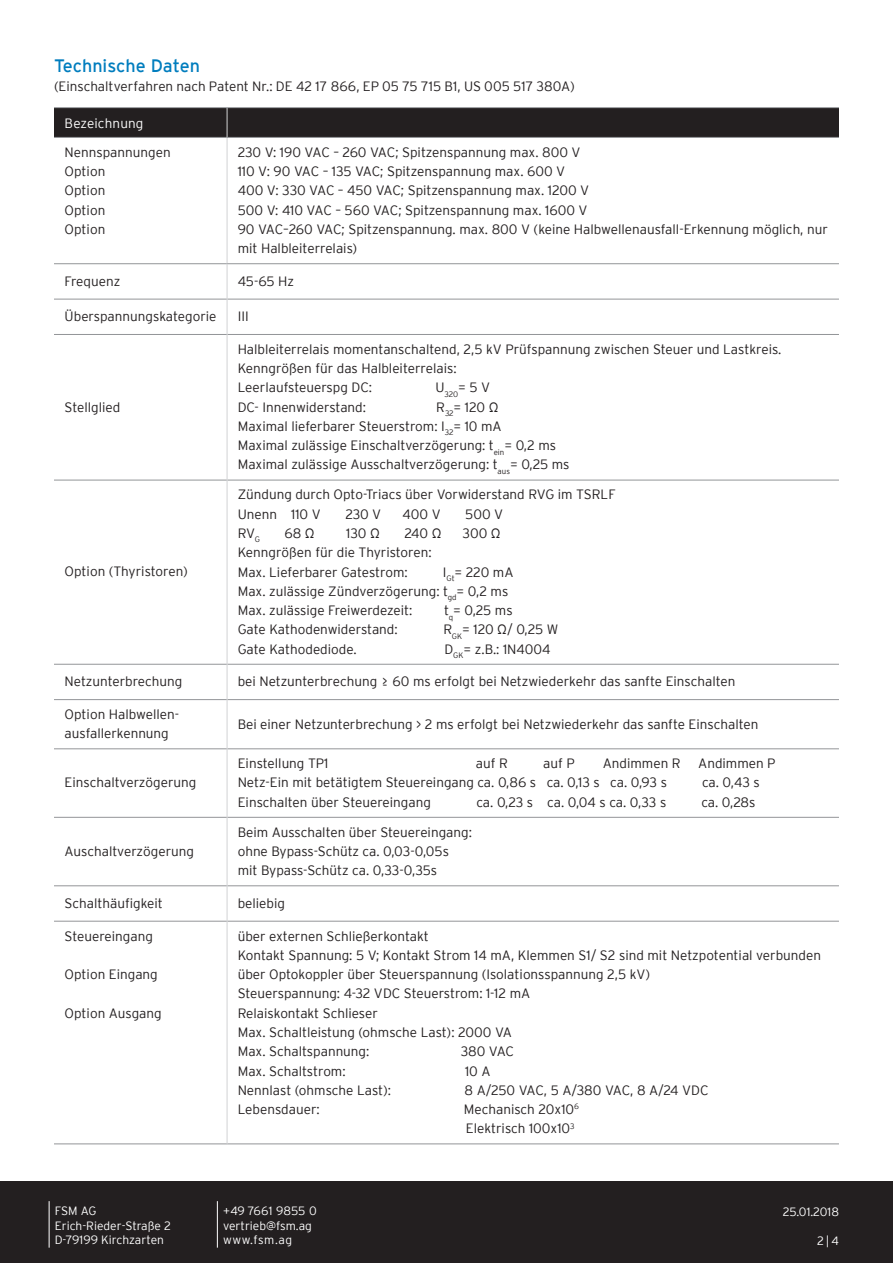
<style>
.page{position:relative;width:893px;height:1263px;background:#fff}
.page>*{position:absolute;margin:0;border:0;box-sizing:border-box;transform-origin:0 0}
.t1{font:18px "Interstate";color:#007dbe}
.t2{font:300 13.5px/19.4px "Interstate";color:#231f20}
.t3{font:300 13.5px "Interstate";letter-spacing:-.02em;color:#231f20}
.t4{font:300 13.5px "Interstate";letter-spacing:.01em;color:#fff}
.t5{font:300 12px/14.4px "Interstate";color:#fff}
</style>
<div class="page">
<div style="left:0;top:1181px;width:893px;height:82px;background:#231f20"></div>
<hr style="left:217px;top:1201px;width:1px;height:46px;background:#fff">
<hr style="left:49px;top:1201px;width:1px;height:46px;background:#fff">
<div style="left:54px;top:108px;width:173px;height:29px;background:#231f20"></div>
<div style="left:227px;top:108px;width:612px;height:29px;background:#231f20"></div>
<svg style="left:54px;top:264px;width:785px;height:657px"></svg>
<hr style="left:54px;top:107px;width:173px;height:1px;background:#939598">
<hr style="left:54px;top:137px;width:173px;height:1px;background:#939598">
<hr style="left:54px;top:263px;width:173px;height:1px;background:#939598">
<hr style="left:54px;top:299px;width:173px;height:1px;background:#939598">
<hr style="left:54px;top:334px;width:173px;height:1px;background:#939598">
<hr style="left:54px;top:480px;width:173px;height:1px;background:#939598">
<hr style="left:54px;top:664px;width:173px;height:1px;background:#939598">
<hr style="left:54px;top:699px;width:173px;height:1px;background:#939598">
<hr style="left:54px;top:748px;width:173px;height:1px;background:#939598">
<hr style="left:54px;top:817px;width:173px;height:1px;background:#939598">
<hr style="left:54px;top:885px;width:173px;height:1px;background:#939598">
<hr style="left:54px;top:921px;width:173px;height:1px;background:#939598">
<hr style="left:54px;top:1143px;width:173px;height:1px;background:#939598">
<svg style="left:227px;top:108px;width:1px;height:29px"></svg>
<hr style="left:227px;top:138px;width:1px;height:126px;background:#d1d2d4">
<hr style="left:227px;top:137px;width:612px;height:1px;background:#939598">
<hr style="left:227px;top:263px;width:612px;height:1px;background:#939598">
<hr style="left:227px;top:299px;width:612px;height:1px;background:#939598">
<hr style="left:227px;top:334px;width:612px;height:1px;background:#939598">
<hr style="left:227px;top:480px;width:612px;height:1px;background:#939598">
<hr style="left:227px;top:664px;width:612px;height:1px;background:#939598">
<hr style="left:227px;top:699px;width:612px;height:1px;background:#939598">
<hr style="left:227px;top:748px;width:612px;height:1px;background:#939598">
<hr style="left:227px;top:817px;width:612px;height:1px;background:#939598">
<hr style="left:227px;top:885px;width:612px;height:1px;background:#939598">
<hr style="left:227px;top:921px;width:612px;height:1px;background:#939598">
<hr style="left:227px;top:107px;width:612px;height:1px;background:#939598">
<hr style="left:227px;top:1143px;width:612px;height:1px;background:#939598">
<hr style="left:227px;top:264px;width:1px;height:35px;background:#d1d2d4">
<hr style="left:227px;top:299px;width:1px;height:35px;background:#d1d2d4">
<hr style="left:227px;top:334px;width:1px;height:146px;background:#d1d2d4">
<hr style="left:227px;top:480px;width:1px;height:184px;background:#d1d2d4">
<hr style="left:227px;top:664px;width:1px;height:36px;background:#d1d2d4">
<hr style="left:227px;top:700px;width:1px;height:49px;background:#d1d2d4">
<hr style="left:227px;top:749px;width:1px;height:68px;background:#d1d2d4">
<hr style="left:227px;top:817px;width:1px;height:69px;background:#d1d2d4">
<hr style="left:227px;top:886px;width:1px;height:35px;background:#d1d2d4">
<hr style="left:227px;top:921px;width:1px;height:223px;background:#d1d2d4">
<h1 class="t1" style="left:54px;top:56px;width:147px">Technische Daten</h1>
<p class="t2" style="left:54px;top:77px;width:522px">(Einschaltverfahren nach Patent Nr.: DE 42 17 866, EP 05 75 715 B1, US 005 517 380A)</p>
<p class="t4" style="left:65px;top:116px;width:80px">Bezeichnung</p>
<p class="t2" style="left:65px;top:142px;width:108px">Nennspannungen<br>Option<br>Option<br>Option<br>Option</p>
<p class="t2" style="left:238px;top:142px;width:592px">230 V: 190 VAC – 260 VAC; Spitzenspannung max. 800 V<br>110 V: 90 VAC – 135 VAC; Spitzenspannung max. 600 V<br>400 V: 330 VAC – 450 VAC; Spitzenspannung max. 1200 V<br>500 V: 410 VAC – 560 VAC; Spitzenspannung max. 1600 V<br>90 VAC–260 VAC; Spitzenspannung. max. 800 V (keine Halbwellenausfall-Erkennung möglich, nur mit Halbleiterrelais)</p>
<p class="t2" style="left:65px;top:271px;width:57px">Frequenz</p>
<p class="t2" style="left:238px;top:271px;width:58px">45-65 Hz</p>
<p class="t2" style="left:65px;top:307px;width:153px">Überspannungskategorie</p>
<p class="t2" style="left:238px;top:307px;width:13px">III</p>
<p class="t2" style="left:65px;top:397px;width:57px">Stellglied</p>
<p class="t2" style="left:65px;top:562px;width:125px">Option (Thyristoren)</p>
<p class="t2" style="left:238px;top:339px;width:545px">Halbleiterrelais momentanschaltend, 2,5 kV Prüfspannung zwischen Steuer und Lastkreis.<br>Kenngrößen für das Halbleiterrelais:<br>Leerlaufsteuerspg DC:</p>
<p class="t2" style="left:435px;top:378px;width:56px">U<sub>320</sub>= 5 V</p>
<p class="t2" style="left:238px;top:397px;width:130px">DC- Innenwiderstand:</p>
<p class="t2" style="left:238px;top:397px;width:333px;text-indent:199px">R<sub>32</sub>= 120 Ω<br>Maximal lieferbarer Steuerstrom: I<sub>32</sub>= 10 mA<br>Maximal zulässige Einschaltverzögerung: t<sub>ein</sub>= 0,2 ms Maximal zulässige Ausschaltverzögerung: t<sub>aus</sub>= 0,25 ms</p>
<p class="t2" style="left:238px;top:485px;width:379px">Zündung durch Opto-Triacs über Vorwiderstand RVG im TSRLF<br>Unenn 110 V</p>
<p class="t2" style="left:345px;top:504px;width:37px">230 V</p>
<p class="t2" style="left:402px;top:504px;width:40px">400 V</p>
<p class="t2" style="left:465px;top:504px;width:40px">500 V</p>
<p class="t2" style="left:238px;top:523px;width:24px">RV<sub>G</sub></p>
<p class="t2" style="left:284px;top:523px;width:32px">68 Ω</p>
<p class="t2" style="left:346px;top:523px;width:35px">130 Ω</p>
<p class="t2" style="left:404px;top:523px;width:39px">240 Ω</p>
<p class="t2" style="left:463px;top:523px;width:40px">300 Ω</p>
<p class="t2" style="left:238px;top:543px;width:195px">Kenngrößen für die Thyristoren:<br>Max. Lieferbarer Gatestrom:</p>
<p class="t2" style="left:238px;top:562px;width:277px;text-indent:205px">I<sub>Gt</sub>= 220 mA<br>Max. zulässige Zündverzögerung: t<sub>gd</sub>= 0,2 ms<br>Max. zulässige Freiwerdezeit:</p>
<p class="t2" style="left:444px;top:600px;width:70px">t<sub>q</sub>= 0,25 ms</p>
<p class="t2" style="left:238px;top:620px;width:162px">Gate Kathodenwiderstand:</p>
<p class="t2" style="left:443px;top:620px;width:117px">R<sub>GK</sub>= 120 Ω/ 0,25 W</p>
<p class="t2" style="left:238px;top:639px;width:120px">Gate Kathodediode.</p>
<p class="t2" style="left:444px;top:639px;width:108px">D<sub>GK</sub>= z.B.: 1N4004</p>
<p class="t2" style="left:65px;top:672px;width:119px">Netzunterbrechung</p>
<p class="t2" style="left:238px;top:672px;width:499px">bei Netzunterbrechung ≥ 60 ms erfolgt bei Netzwiederkehr das sanfte Einschalten</p>
<p class="t2" style="left:65px;top:704px;width:116px">Option Halbwellen&shy;ausfallerkennung</p>
<p class="t2" style="left:238px;top:714px;width:522px">Bei einer Netzunterbrechung &gt; 2 ms erfolgt bei Netzwiederkehr das sanfte Einschalten</p>
<p class="t2" style="left:65px;top:773px;width:133px">Einschaltverzögerung</p>
<p class="t2" style="left:238px;top:754px;width:92px">Einstellung TP1</p>
<p class="t2" style="left:476px;top:754px;width:34px">auf R</p>
<p class="t2" style="left:543px;top:754px;width:33px">auf P</p>
<p class="t2" style="left:603px;top:754px;width:79px">Andimmen R</p>
<p class="t2" style="left:698px;top:754px;width:79px">Andimmen P</p>
<p class="t2" style="left:238px;top:773px;width:431px">Netz-Ein mit betätigtem Steuereingang ca. 0,86 s ca. 0,13 s ca. 0,93 s</p>
<p class="t2" style="left:702px;top:773px;width:59px">ca. 0,43 s</p>
<p class="t2" style="left:238px;top:792px;width:195px">Einschalten über Steuereingang</p>
<p class="t2" style="left:476px;top:792px;width:191px">ca. 0,23 s ca. 0,04 s ca. 0,33 s</p>
<p class="t2" style="left:701px;top:792px;width:56px">ca. 0,28s</p>
<p class="t2" style="left:65px;top:841px;width:131px">Auschaltverzögerung</p>
<p class="t2" style="left:238px;top:822px;width:236px">Beim Ausschalten über Steuereingang: ohne Bypass-Schütz ca. 0,03-0,05s mit Bypass-Schütz ca. 0,33-0,35s</p>
<p class="t2" style="left:65px;top:893px;width:100px">Schalthäufigkeit</p>
<p class="t2" style="left:238px;top:893px;width:49px">beliebig</p>
<p class="t2" style="left:65px;top:926px;width:90px">Steuereingang</p>
<p class="t2" style="left:65px;top:964px;width:95px">Option Eingang</p>
<p class="t2" style="left:65px;top:1003px;width:99px">Option Ausgang</p>
<p class="t2" style="left:238px;top:926px;width:585px">über externen Schließerkontakt<br>Kontakt Spannung: 5 V; Kontakt Strom 14 mA, Klemmen S1/ S2 sind mit Netzpotential verbunden über Optokoppler über Steuerspannung (Isolationsspannung 2,5 kV)<br>Steuerspannung: 4-32 VDC Steuerstrom: 1-12 mA<br>Relaiskontakt Schlieser<br>Max. Schaltleistung (ohmsche Last): 2000 VA<br>Max. Schaltspannung:</p>
<p class="t2" style="left:461px;top:1042px;width:55px">380 VAC</p>
<p class="t2" style="left:238px;top:1061px;width:109px">Max. Schaltstrom:</p>
<p class="t2" style="left:465px;top:1061px;width:27px">10 A</p>
<p class="t2" style="left:238px;top:1080px;width:155px">Nennlast (ohmsche Last):</p>
<p class="t3" style="left:465px;top:1082px;width:245px">8 A/250 VAC, 5 A/380 VAC, 8 A/24 VDC</p>
<p class="t2" style="left:238px;top:1099px;width:84px">Lebensdauer:</p>
<p class="t2" style="left:464px;top:1099px;width:117px">Mechanisch 20x10<sup>6<br></sup>Elektrisch 100x10<sup>3</sup></p>
<p class="t5" style="left:55px;top:1203px;width:118px">FSM AG<br>Erich-Rieder-Straße 2<br>D-79199 Kirchzarten</p>
<p class="t5" style="left:783px;top:1204px;width:58px">25.01.2018</p>
<p class="t5" style="left:223px;top:1203px;width:95px">+49 7661 9855 0 vertrieb@fsm.ag www.fsm.ag</p>
<p class="t5" style="left:817px;top:1233px;width:23px">2 | 4</p>
</div>
